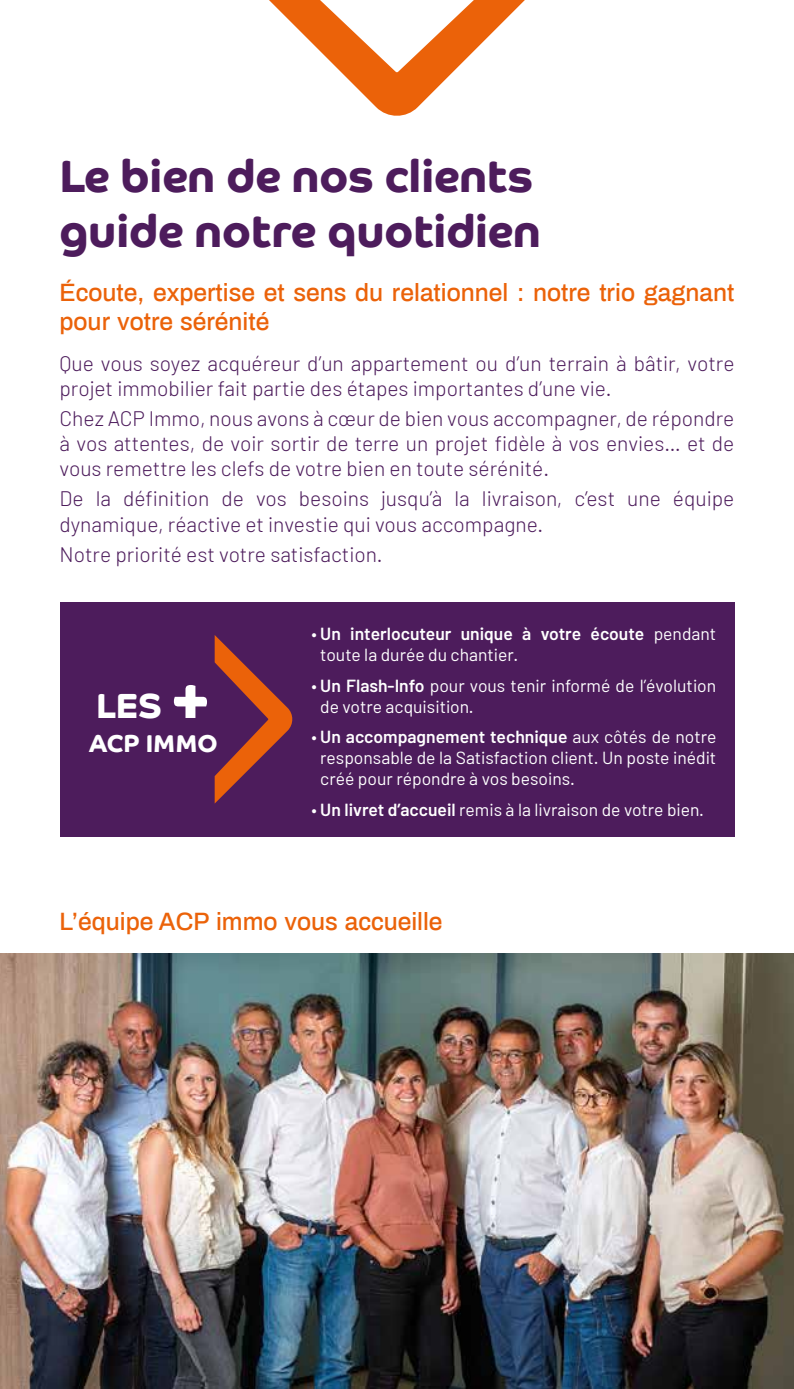
<style>
.page{position:relative;width:794px;height:1389px;background:#fff}
.page>*{position:absolute;margin:0;border:0;box-sizing:border-box;transform-origin:0 0}
.t1{font:700 45.5px/54.6px "Co Headline";color:#4d1c5c}
.t2{font:700 35px "Co Headline";color:#fff}
.t3{font:500 24.5px/29.4px "Archivo";color:#eb6209}
.t4{font:700 24.5px "Co Headline";color:#fff}
.t5{font:300 21px/25.2px "Barlow";color:#4d1c5c}
.t6{font:17.5px/21px "Barlow";color:#fff}
.t7{font:600 17.5px/21px "Barlow";color:#fff}
.s1{font-size:63px}
.s2{font-weight:400}
.s3{font-weight:600}
</style>
<div class="page">
<img style="left:0;top:953px;width:794px;height:436px">
<svg style="left:269px;top:0;width:256px;height:116px"></svg>
<div style="left:60px;top:602px;width:674px;height:234px;background:#4d1c5c"></div>
<svg style="left:215px;top:635px;width:78px;height:168px"></svg>
<h1 class="t1" style="left:60px;top:149px;width:483px">Le bien de nos clients guide notre quotidien</h1>
<p class="t3" style="left:60px;top:277px;width:676px">Écoute, expertise et sens du relationnel : notre trio gagnant pour votre sérénité</p>
<p class="t5" style="left:60px;top:350px;width:676px">Que vous soyez acquéreur d’un appartement ou d’un terrain à bâtir, votre projet immobilier fait partie des étapes importantes d’une vie.</p>
<p class="t5" style="left:60px;top:405px;width:676px;text-align:justify">Chez ACP Immo, nous avons à cœur de bien vous accompagner, de répondre à vos attentes, de voir sortir de terre un projet fidèle à vos envies… et de vous remettre les clefs de votre bien en toute sérénité.</p>
<p class="t5" style="left:60px;top:486px;width:676px">De la définition de vos besoins jusqu’à la livraison, c’est une équipe dynamique, réactive et investie qui vous accompagne.</p>
<p class="t5" style="left:60px;top:541px;width:324px">Notre priorité est votre satisfaction.</p>
<h2 class="t2" style="left:96px;top:685px;width:116px">LES <span class="s1">+</span></h2>
<p class="t4" style="left:89px;top:729px;width:131px">ACP IMMO</p>
<p class="t7" style="left:320px;top:623px;width:397px;text-indent:-9px"><span class="s2">•</span> Un interlocuteur unique à votre écoute <span class="s2">pendant toute la durée du chantier.</span></p>
<p class="t6" style="left:320px;top:674px;width:397px;text-indent:-9px">• <span class="s3">Un Flash-Info</span> pour vous tenir informé de l’évolution de votre acquisition.</p>
<p class="t6" style="left:320px;top:726px;width:397px;text-align:justify;text-indent:-9px">• <span class="s3">Un accompagnement technique</span> aux côtés de notre responsable de la Satisfaction client. Un poste inédit créé pour répondre à vos besoins.</p>
<p class="t6" style="left:311px;top:799px;width:394px">• <span class="s3">Un livret d’accueil</span> remis à la livraison de votre bien.</p>
<p class="t3" style="left:60px;top:905px;width:384px">L’équipe ACP immo vous accueille</p>
</div>
